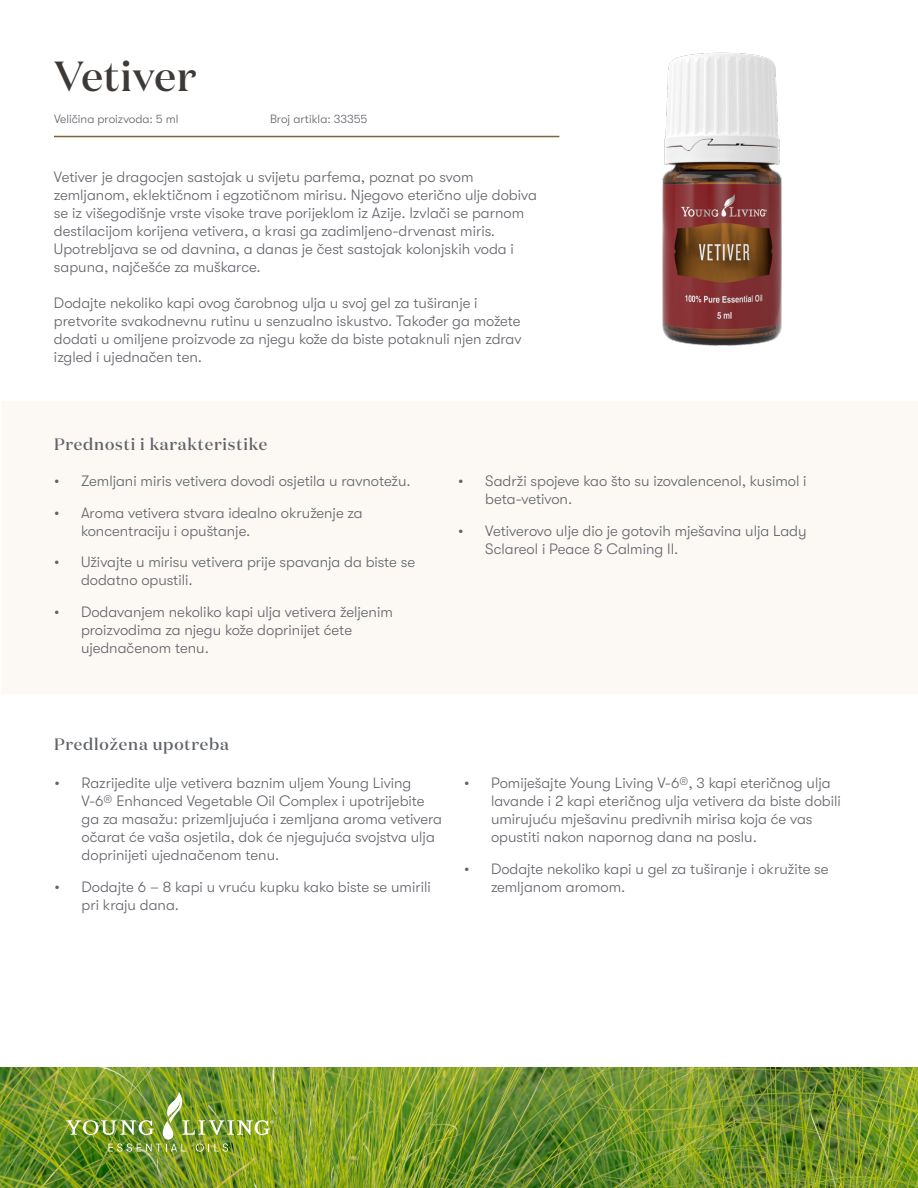
<style>
.page{position:relative;width:918px;height:1188px;background:#fff}
.page>*{position:absolute;margin:0;border:0;box-sizing:border-box;transform-origin:0 0}
.t1{font:500 42px "Domaine Display";letter-spacing:.02em;color:#3d3936}
.t2{font:500 16.5px "Domaine Display";letter-spacing:.05em;color:#61646a}
.t3{font:300 15px/18px "GT Walsheim Pro";color:#61646a}
.t4{font:300 12px "GT Walsheim Pro";color:#61646a}
</style>
<div class="page">
<img style="left:0;top:1067px;width:918px;height:121px">
<div style="left:2px;top:401px;width:916px;height:293px;background:#fcf8f4"></div>
<img style="left:66px;top:1092px;width:208px;height:60px">
<hr style="left:54px;top:136px;width:505px;height:1px;background:#80623b">
<img style="left:662px;top:53px;width:120px;height:293px">
<h1 class="t1" style="left:54px;top:49px;width:144px">Vetiver</h1>
<p class="t4" style="left:54px;top:112px;width:126px">Veličina proizvoda: 5 ml</p>
<p class="t4" style="left:270px;top:112px;width:99px">Broj artikla: 33355</p>
<p class="t3" style="left:54px;top:168px;width:484px">Vetiver je dragocjen sastojak u svijetu parfema, poznat po svom zemljanom, eklektičnom i egzotičnom mirisu. Njegovo eterično ulje dobiva se iz višegodišnje vrste visoke trave porijeklom iz Azije. Izvlači se parnom destilacijom korijena vetivera, a krasi ga zadimljeno-drvenast miris.<br>Upotrebljava se od davnina, a danas je čest sastojak kolonjskih voda i sapuna, najčešće za muškarce.</p>
<p class="t3" style="left:54px;top:294px;width:469px">Dodajte nekoliko kapi ovog čarobnog ulja u svoj gel za tuširanje i pretvorite svakodnevnu rutinu u senzualno iskustvo. Također ga možete dodati u omiljene proizvode za njegu kože da biste potaknuli njen zdrav izgled i ujednačen ten.</p>
<p class="t2" style="left:54px;top:434px;width:215px">Prednosti i karakteristike</p>
<p class="t3" style="left:54px;top:472px;width:358px">• Zemljani miris vetivera dovodi osjetila u ravnotežu.</p>
<p class="t3" style="left:81px;top:504px;width:283px;text-indent:-27px">• Aroma vetivera stvara idealno okruženje za koncentraciju i opuštanje.</p>
<p class="t3" style="left:81px;top:553px;width:336px;text-indent:-27px">• Uživajte u mirisu vetivera prije spavanja da biste se dodatno opustili.</p>
<p class="t3" style="left:81px;top:603px;width:313px;text-indent:-27px">• Dodavanjem nekoliko kapi ulja vetivera željenim proizvodima za njegu kože doprinijet ćete ujednačenom tenu.</p>
<p class="t3" style="left:485px;top:472px;width:323px;text-indent:-27px">• Sadrži spojeve kao što su izovalencenol, kusimol i beta-vetivon.</p>
<p class="t3" style="left:485px;top:522px;width:323px;text-indent:-27px">• Vetiverovo ulje dio je gotovih mješavina ulja Lady<br>Sclareol i Peace &amp; Calming II.</p>
<p class="t2" style="left:54px;top:734px;width:177px">Predložena upotreba</p>
<p class="t3" style="left:82px;top:774px;width:362px;text-indent:-27px">• Razrijedite ulje vetivera baznim uljem Young Living V-6® Enhanced Vegetable Oil Complex i upotrijebite ga za masažu: prizemljujuća i zemljana aroma vetivera očarat će vaša osjetila, dok će njegujuća svojstva ulja doprinijeti ujednačenom tenu.</p>
<p class="t3" style="left:82px;top:878px;width:351px;text-indent:-27px">• Dodajte 6 – 8 kapi u vruću kupku kako biste se umirili pri kraju dana.</p>
<p class="t3" style="left:491px;top:774px;width:351px;text-indent:-27px">• Pomiješajte Young Living V-6®, 3 kapi eteričnog ulja lavande i 2 kapi eteričnog ulja vetivera da biste dobili umirujuću mješavinu predivnih mirisa koja će vas opustiti nakon napornog dana na poslu.</p>
<p class="t3" style="left:491px;top:860px;width:339px;text-indent:-27px">• Dodajte nekoliko kapi u gel za tuširanje i okružite se zemljanom aromom.</p>
</div>
